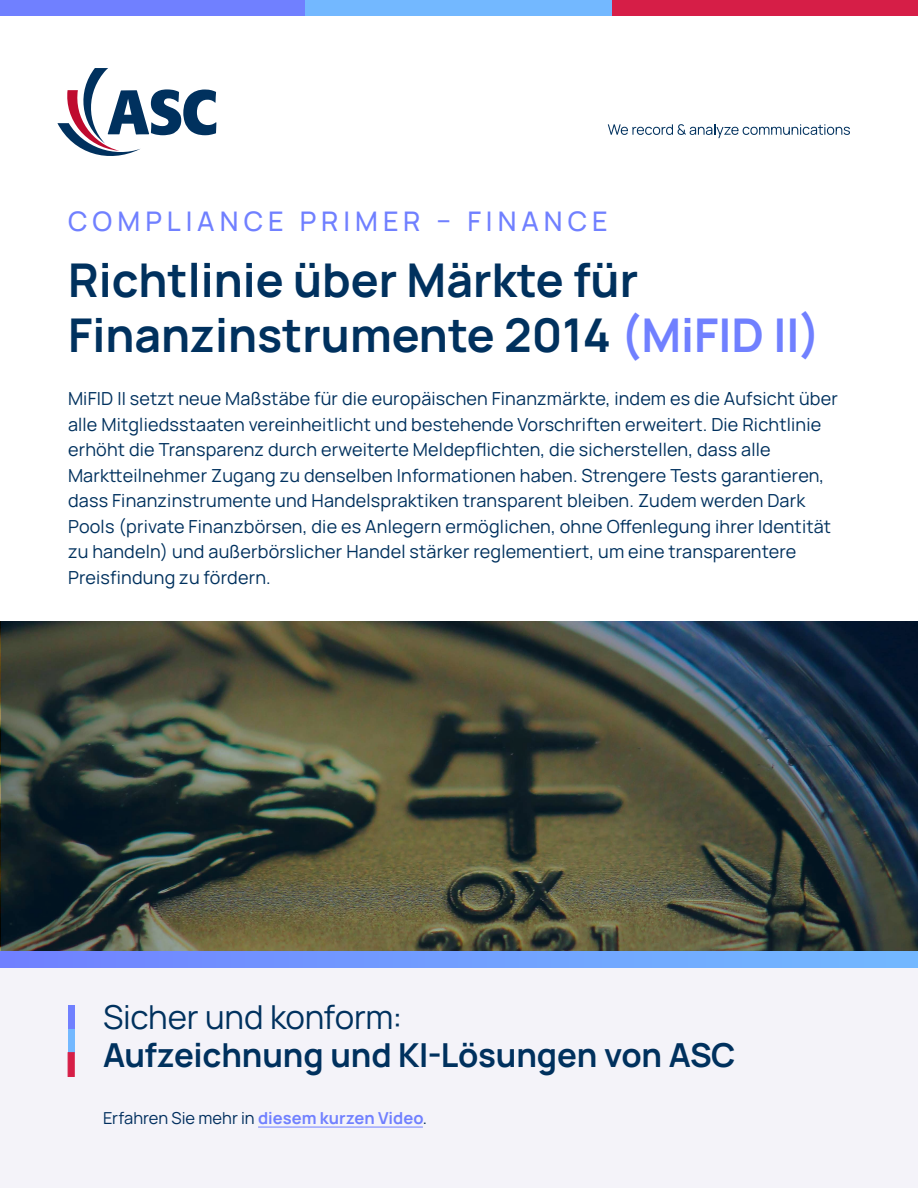
<style>
.page{position:relative;width:918px;height:1188px;background:#fff}
.page>*{position:absolute;margin:0;border:0;box-sizing:border-box;transform-origin:0 0}
.t1{font:700 46.5px/55.8px "Manrope";color:#00315e}
.t2{font:700 33px "Manrope";letter-spacing:-.005em;color:#00315e}
.t3{font:33px "Manrope";letter-spacing:-.01em;color:#00315e}
.t4{font:500 27px "Manrope";letter-spacing:.185em;color:#7080ff}
.t5{font:18px/25.5px "Manrope";letter-spacing:.01em;color:#00315e}
.t6{font:16.5px "Manrope";color:#002e5e}
.s1{color:#7080ff}
.s2{font-weight:700;color:#7080ff}
</style>
<div class="page">
<img style="left:1px;top:622px;width:917px;height:330px">
<div style="left:0;top:959px;width:918px;height:229px;background:#f4f3f9"></div>
<div style="left:68px;top:1005px;width:6px;height:24px;background:#7080ff"></div>
<div style="left:68px;top:1029px;width:6px;height:24px;background:#73b8ff"></div>
<div style="left:68px;top:1053px;width:6px;height:24px;background:#d61e47"></div>
<hr style="left:258px;top:1127px;width:165px;height:1px;background:#7080ff">
<svg style="left:57px;top:68px;width:159px;height:88px"></svg>
<svg style="left:608px;top:124px;width:242px;height:14px"></svg>
<div style="left:612px;top:0;width:306px;height:16px;background:#d61e47"></div>
<div style="left:0;top:0;width:306px;height:16px;background:#7080ff"></div>
<div style="left:306px;top:0;width:306px;height:16px;background:#73b8ff"></div>
<svg style="left:0;top:952px;width:918px;height:15px;background:#719dff"></svg>
<h3 class="t4" style="left:68px;top:200px;width:541px">COMPLIANCE PRIMER – FINANCE</h3>
<h1 class="t1" style="left:68px;top:248px;width:754px">Richtlinie über Märkte für<br>Finanzinstrumente 2014 <span class="s1">(MiFID II)</span></h1>
<p class="t5" style="left:68px;top:385px;width:771px">MiFID II setzt neue Maßstäbe für die europäischen Finanzmärkte, indem es die Aufsicht über alle Mitgliedsstaaten vereinheitlicht und bestehende Vorschriften erweitert. Die Richtlinie erhöht die Transparenz durch erweiterte Meldepflichten, die sicherstellen, dass alle Marktteilnehmer Zugang zu denselben Informationen haben. Strengere Tests garantieren, dass Finanzinstrumente und Handelspraktiken transparent bleiben. Zudem werden Dark Pools (private Finanzbörsen, die es Anlegern ermöglichen, ohne Offenlegung ihrer Identität zu handeln) und außerbörslicher Handel stärker reglementiert, um eine transparentere Preisfindung zu fördern.</p>
<h2 class="t3" style="left:103px;top:992px;width:301px">Sicher und konform:</h2>
<h2 class="t2" style="left:103px;top:1027px;width:634px">Aufzeichnung und KI-Lösungen von ASC</h2>
<p class="t6" style="left:103px;top:1106px;width:326px">Erfahren Sie mehr in <span class="s2">diesem kurzen Video</span>.</p>
</div>
